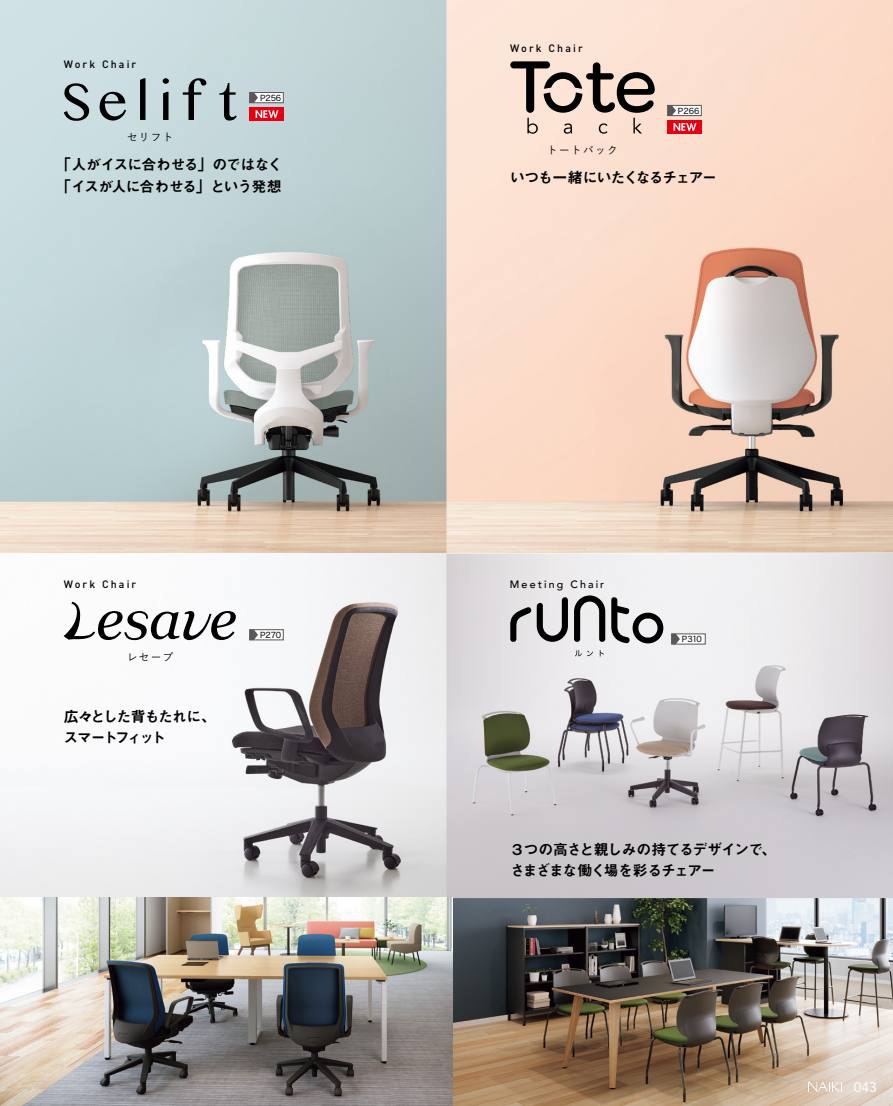
<style>
.page{position:relative;width:893px;height:1106px;background:#fff}
.page>*{position:absolute;margin:0;border:0;box-sizing:border-box;transform-origin:0 0}
.コピー_大{font:14.85px "Midashi Go Pro MB31";letter-spacing:-.065em;color:#000}
.コピー_大-2{font:14.85px "Midashi Go Pro MB31";letter-spacing:-.1em;color:#000}
.コピー_大-3{font:14.85px "Midashi Go Pro MB31";letter-spacing:-.18em;color:#000}
.ノンブル{font:13.8px "Avenir LT Std";color:#fff}
.t1{font:500 10.65px "DINOT";letter-spacing:.2em;color:#000}
.t2{font:500 10.65px "Yu Go";letter-spacing:.125em;color:#000}
.t3{font:500 10.65px "Avenir";letter-spacing:.195em;color:#000}
.t4{font:7.95px "Hira Kaku Std W4";letter-spacing:-.015em;color:#000}
</style>
<div class="page">
<img style="left:1px;top:0;width:445px;height:897px">
<img style="left:0;top:0;width:1px;height:552px">
<img style="left:0;top:552px;width:1px;height:554px">
<img style="left:446px;top:0;width:447px;height:1106px">
<svg style="left:64px;top:83px;width:25px;height:38px"></svg>
<svg style="left:100px;top:92px;width:26px;height:28px"></svg>
<svg style="left:140px;top:78px;width:5px;height:42px"></svg>
<svg style="left:163px;top:78px;width:6px;height:42px"></svg>
<svg style="left:183px;top:78px;width:23px;height:42px"></svg>
<svg style="left:219px;top:83px;width:18px;height:37px"></svg>
<svg style="left:510px;top:61px;width:145px;height:73px"></svg>
<svg style="left:510px;top:595px;width:155px;height:61px"></svg>
<div style="left:671px;top:633px;width:34px;height:11px;background:#fff"></div>
<svg style="left:671px;top:633px;width:9px;height:11px"></svg>
<div style="left:249px;top:107px;width:34px;height:14px;background:#e60012"></div>
<svg style="left:256px;top:110px;width:22px;height:8px"></svg>
<div style="left:249px;top:92px;width:34px;height:11px;background:#fff;border:1px solid #595757"></div>
<svg style="left:249px;top:92px;width:9px;height:11px"></svg>
<div style="left:667px;top:120px;width:34px;height:14px;background:#e60012"></div>
<svg style="left:674px;top:123px;width:22px;height:8px"></svg>
<div style="left:667px;top:105px;width:34px;height:11px;background:#fff;border:1px solid #595757"></div>
<svg style="left:667px;top:105px;width:9px;height:11px"></svg>
<div style="left:249px;top:629px;width:34px;height:11px;background:#fff;border:1px solid #595757"></div>
<svg style="left:249px;top:629px;width:9px;height:11px"></svg>
<svg style="left:64px;top:601px;width:172px;height:39px"></svg>
<img style="left:0;top:897px;width:453px;height:209px">
<svg style="left:808px;top:1081px;width:34px;height:11px"></svg>
<p class="t1" style="left:64px;top:57px;width:74px">Work Chair</p>
<p class="t2" style="left:127px;top:127px;width:48px">セリフト</p>
<p class="t4" style="left:260px;top:92px;width:23px">P256</p>
<p class="コピー_大" style="left:56px;top:153px;width:228px">「人がイスに合わせる」のではなく</p>
<p class="コピー_大" style="left:56px;top:174px;width:227px">「イスが人に合わせる」という発想</p>
<p class="t1" style="left:64px;top:576px;width:74px">Work Chair</p>
<p class="t2" style="left:127px;top:646px;width:48px">レセーブ</p>
<p class="コピー_大" style="left:64px;top:704px;width:154px">広々とした背もたれに、</p>
<p class="コピー_大-3" style="left:64px;top:725px;width:103px">スマートフィット</p>
<p class="t4" style="left:260px;top:629px;width:23px">P270</p>
<p class="t1" style="left:510px;top:41px;width:74px">Work Chair</p>
<p class="t2" style="left:547px;top:140px;width:72px">トートバック</p>
<p class="t4" style="left:678px;top:104px;width:23px">P266</p>
<p class="コピー_大" style="left:510px;top:166px;width:208px">いつも一緒にいたくなるチェアー</p>
<p class="t3" style="left:510px;top:574px;width:96px">Meeting Chair</p>
<p class="t4" style="left:682px;top:633px;width:21px">P310</p>
<p class="コピー_大" style="left:510px;top:837px;width:268px">３つの高さと親しみの持てるデザインで、</p>
<p class="コピー_大-2" style="left:510px;top:858px;width:207px">さまざまな働く場を彩るチェアー</p>
<p class="ノンブル" style="left:854px;top:1078px;width:25px">043</p>
</div>
